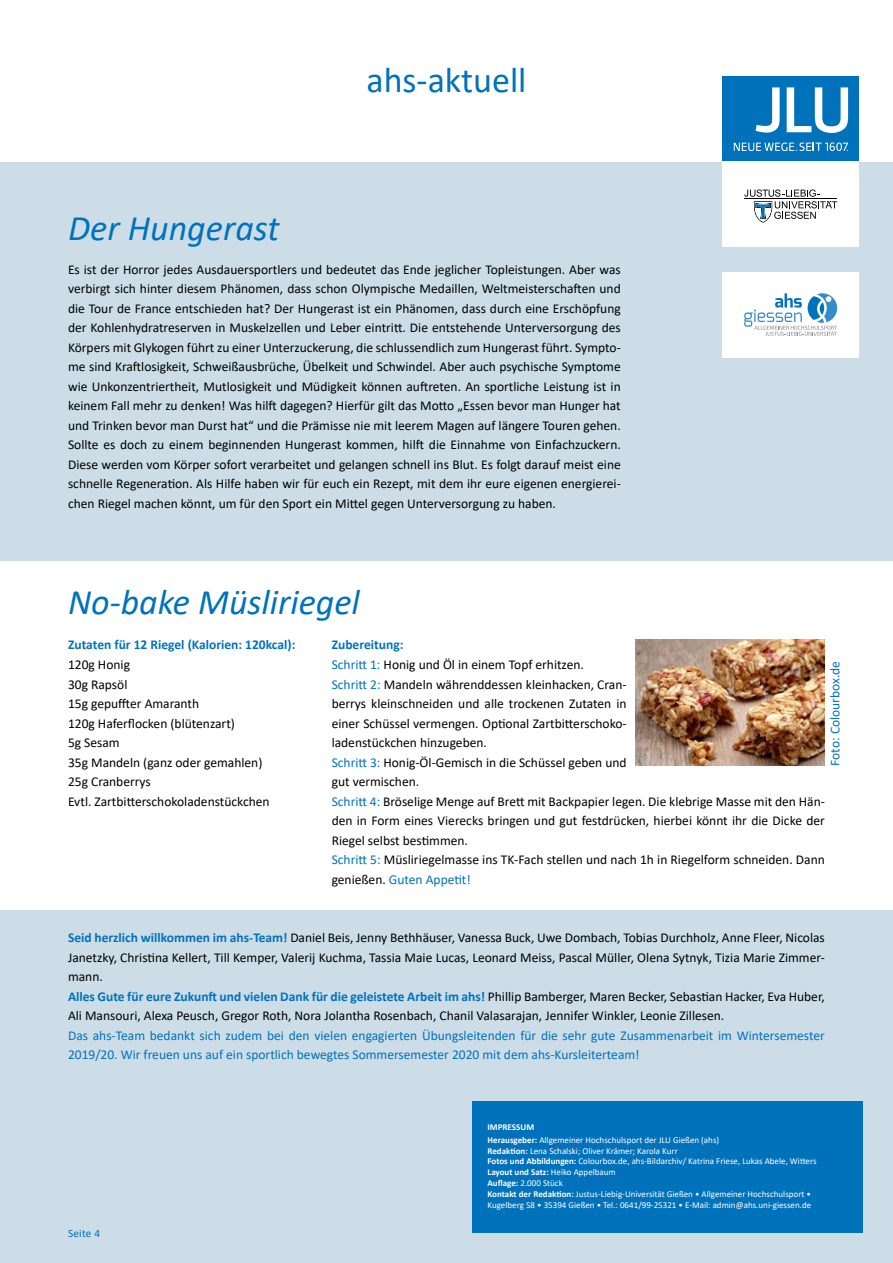
<style>
.page{position:relative;width:893px;height:1263px;background:#ccdde7}
.page>*{position:absolute;margin:0;border:0;box-sizing:border-box;transform-origin:0 0}
.t1{font:italic 36px "Calibri";color:#0072bc}
.t2{font:36px "Calibri";color:#0072bc}
.Copytext{font:13.5px/19.5px "Calibri";color:#000;text-align:justify}
.Copytext-2{font:13.5px/19.5px "Calibri";color:#0072bc}
.Copytext-3{font:700 13.5px "Calibri";color:#0072bc}
.t3{font:11.25px "Calibri";letter-spacing:.02em;color:#0072bc}
.t4{font:9px "Calibri";color:#fff}
.t5{font:700 9px "Calibri";color:#fff}
.s1{color:#0072bc}
.s2{font-weight:700;color:#0072bc}
.s3{font-weight:700}
.s4{font-weight:400}
</style>
<div class="page">
<div style="left:0;top:0;width:893px;height:162px;background:#fff"></div>
<div style="left:472px;top:1101px;width:390px;height:132px;background:#0072bc"></div>
<div style="left:0;top:561px;width:893px;height:349px;background:#fff"></div>
<img style="left:635px;top:639px;width:190px;height:127px">
<div style="left:723px;top:272px;width:136px;height:85px;background:#fff"></div>
<div style="left:723px;top:77px;width:136px;height:85px;background:#0072bc"></div>
<div style="left:723px;top:162px;width:136px;height:85px;background:#fff"></div>
<svg style="left:755px;top:87px;width:25px;height:46px"></svg>
<svg style="left:787px;top:87px;width:61px;height:46px"></svg>
<svg style="left:744px;top:189px;width:93px;height:34px"></svg>
<hr style="left:745px;top:199px;width:92px;height:1px;background:#000">
<svg style="left:734px;top:142px;width:114px;height:9px"></svg>
<svg style="left:744px;top:293px;width:93px;height:43px"></svg>
<p class="t2" style="left:366px;top:56px;width:162px">ahs-aktuell</p>
<p class="t1" style="left:68px;top:203px;width:213px">Der Hungerast</p>
<p class="Copytext" style="left:68px;top:259px;width:554px">Es ist der Horror jedes Ausdauersportlers und bedeutet das Ende jeglicher Topleistungen. Aber was verbirgt sich hinter diesem Phänomen, dass schon Olympische Medaillen, Weltmeisterschaften und die Tour de France entschieden hat? Der Hungerast ist ein Phänomen, dass durch eine Erschöpfung der Kohlenhydratreserven in Muskelzellen und Leber eintritt. Die entstehende Unterversorgung des Körpers mit Glykogen führt zu einer Unterzuckerung, die schlussendlich zum Hungerast führt. Sympto&shy;me sind Kraftlosigkeit, Schweißausbrüche, Übelkeit und Schwindel. Aber auch psychische Symptome wie Unkonzentriertheit, Mutlosigkeit und Müdigkeit können auftreten. An sportliche Leistung ist in keinem Fall mehr zu denken! Was hilft dagegen? Hierfür gilt das Motto „Essen bevor man Hunger hat und Trinken bevor man Durst hat“ und die Prämisse nie mit leerem Magen auf längere Touren gehen.<br>Sollte es doch zu einem beginnenden Hungerast kommen, hilft die Einnahme von Einfachzuckern.<br>Diese werden vom Körper sofort verarbeitet und gelangen schnell ins Blut. Es folgt darauf meist eine schnelle Regeneration. Als Hilfe haben wir für euch ein Rezept, mit dem ihr eure eigenen energierei&shy;chen Riegel machen könnt, um für den Sport ein Mittel gegen Unterversorgung zu haben.</p>
<p class="t1" style="left:68px;top:577px;width:293px">No-bake Müsliriegel</p>
<p class="Copytext-3" style="left:68px;top:635px;width:229px">Zutaten für 12 Riegel (Kalorien: 120kcal):</p>
<p class="Copytext" style="left:68px;top:654px;width:64px">120g Honig</p>
<p class="Copytext" style="left:68px;top:674px;width:61px">30g Rapsöl</p>
<p class="Copytext" style="left:68px;top:693px;width:133px">15g gepuffter Amaranth</p>
<p class="Copytext" style="left:68px;top:713px;width:168px">120g Haferflocken (blütenzart)</p>
<p class="Copytext" style="left:68px;top:732px;width:53px">5g Sesam</p>
<p class="Copytext" style="left:68px;top:752px;width:196px">35g Mandeln (ganz oder gemahlen)</p>
<p class="Copytext" style="left:68px;top:771px;width:84px">25g Cranberrys</p>
<p class="Copytext" style="left:68px;top:791px;width:203px">Evtl. Zartbitterschokoladenstückchen</p>
<p class="Copytext-3" style="left:332px;top:635px;width:73px">Zubereitung:</p>
<p class="Copytext" style="left:332px;top:654px;width:254px"><span class="s1">Schritt 1:</span> Honig und Öl in einem Topf erhitzen.</p>
<p class="Copytext" style="left:332px;top:674px;width:296px"><span class="s1">Schritt 2:</span> Mandeln währenddessen kleinhacken, Cran&shy;berrys kleinschneiden und alle trockenen Zutaten in einer Schüssel vermengen. Optional Zartbitterschoko&shy;ladenstückchen hinzugeben.</p>
<p class="Copytext" style="left:332px;top:752px;width:296px"><span class="s1">Schritt 3:</span> Honig-Öl-Gemisch in die Schüssel geben und gut vermischen.</p>
<p class="Copytext" style="left:332px;top:791px;width:495px"><span class="s1">Schritt 4:</span> Bröselige Menge auf Brett mit Backpapier legen. Die klebrige Masse mit den Hän&shy;den in Form eines Vierecks bringen und gut festdrücken, hierbei könnt ihr die Dicke der Riegel selbst bestimmen.</p>
<p class="Copytext" style="left:332px;top:849px;width:495px"><span class="s1">Schritt 5:</span> Müsliriegelmasse ins TK-Fach stellen und nach 1h in Riegelform schneiden. Dann genießen. <span class="s1">Guten Appetit!</span></p>
<p class="Copytext-2" style="left:825px;top:766px;width:106px;rotate:-90deg">Foto: Colourbox.de</p>
<p class="Copytext" style="left:68px;top:927px;width:758px"><span class="s2">Seid herzlich willkommen im ahs-Team!</span> Daniel Beis, Jenny Bethhäuser, Vanessa Buck, Uwe Dombach, Tobias Durchholz, Anne Fleer, Nicolas Janetzky, Christina Kellert, Till Kemper, Valerij Kuchma, Tassia Maie Lucas, Leonard Meiss, Pascal Müller, Olena Sytnyk, Tizia Marie Zimmer&shy;mann.</p>
<p class="Copytext" style="left:68px;top:986px;width:758px"><span class="s2">Alles Gute für eure Zukunft und vielen Dank für die geleistete Arbeit im ahs!</span> Phillip Bamberger, Maren Becker, Sebastian Hacker, Eva Huber,<br>Ali Mansouri, Alexa Peusch, Gregor Roth, Nora Jolantha Rosenbach, Chanil Valasarajan, Jennifer Winkler, Leonie Zillesen.</p>
<p class="Copytext-2" style="left:68px;top:1025px;width:758px">Das ahs-Team bedankt sich zudem bei den vielen engagierten Übungsleitenden für die sehr gute Zusammenarbeit im Wintersemester<br>2019/20. Wir freuen uns auf ein sportlich bewegtes Sommersemester 2020 mit dem ahs-Kursleiterteam!</p>
<p class="t3" style="left:68px;top:1226px;width:34px">Seite 4</p>
<p class="t5" style="left:487px;top:1121px;width:48px">IMPRESSUM</p>
<p class="t4" style="left:487px;top:1133px;width:233px"><span class="s3">Herausgeber:</span> Allgemeiner Hochschulsport der JLU Gießen (ahs)</p>
<p class="t4" style="left:487px;top:1144px;width:192px"><span class="s3">Redaktion:</span> Lena Schalski; Oliver Krämer; Karola Kurr</p>
<p class="t4" style="left:487px;top:1155px;width:331px"><span class="s3">Fotos und Abbildungen:</span> Colourbox.de, ahs-Bildarchiv/ Katrina Friese, Lukas Abele, Witters</p>
<p class="t5" style="left:487px;top:1166px;width:130px">Layout und Satz: <span class="s4">Heiko Appelbaum</span></p>
<p class="t4" style="left:487px;top:1177px;width:77px"><span class="s3">Auflage:</span> 2.000 Stück</p>
<p class="t4" style="left:487px;top:1187px;width:325px"><span class="s3">Kontakt der Redaktion:</span> Justus-Liebig-Universität Gießen • Allgemeiner Hochschulsport •</p>
<p class="t4" style="left:487px;top:1198px;width:325px">Kugelberg 58 • 35394 Gießen • Tel.: 0641/99-25321 • E-Mail: admin@ahs.uni-giessen.de</p>
</div>
